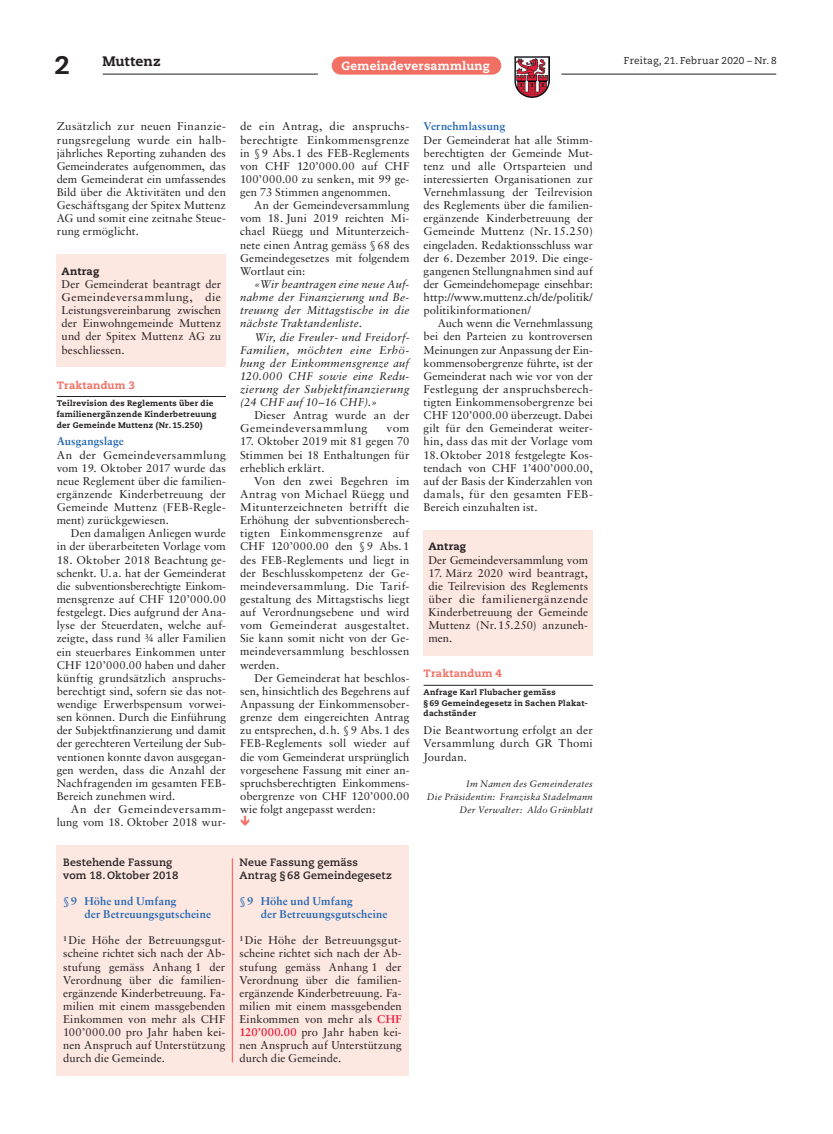
<style>
.page{position:relative;width:833px;height:1134px;background:#fff}
.page>*{position:absolute;margin:0;border:0;box-sizing:border-box;transform-origin:0 0}
.t1{font:800 25.25px "Caecilia";color:#231f20}
.t2{font:800 13.75px "Caecilia";letter-spacing:.01em;color:#231f20}
.t3{font:800 11.88px "Caecilia";letter-spacing:.02em;color:#fff}
.t4{font:11.25px/13.1px "Sabon";letter-spacing:.01em;color:#231f20;text-align:justify}
.t5{font:italic 11.25px/13.1px "Sabon";letter-spacing:.02em;color:#231f20;text-align:justify}
.t6{font:700 11.25px/13.1px "Sabon";letter-spacing:.01em;color:#2064b1}
.t7{font:11.25px/13.1px "Sabon";letter-spacing:.03em;color:#231f20;text-align:right;scale:1.05 1}
.t8{font:11.25px/13.1px "Sabon";letter-spacing:.03em;color:#231f20}
.t9{font:11.25px "Sabon";letter-spacing:.01em;color:#231f20;scale:1.05 1}
.t10{font:700 10.62px/13.1px "Caecilia";letter-spacing:.01em;color:#231f20}
.t11{font:800 10.62px "Caecilia";letter-spacing:.02em;color:#f26f64}
.t12{font:800 10.62px "Caecilia";letter-spacing:.025em;color:#231f20}
.t13{font:10px "Caecilia";letter-spacing:.015em;color:#231f20}
.t14{font:italic 9.38px/13.1px "Sabon";letter-spacing:.03em;color:#231f20;text-align:right}
.t15{font:800 8.12px/10.6px "Caecilia";letter-spacing:.03em;color:#231f20}
.s1{font-weight:700;color:#ed1a3a}
</style>
<div class="page">
<div style="left:56px;top:844px;width:353px;height:231px;background:#fde7e1"></div>
<div style="left:57px;top:254px;width:169px;height:113px;background:#fde7e1"></div>
<div style="left:423px;top:529px;width:170px;height:126px;background:#fde7e1"></div>
<hr style="left:57px;top:396px;width:169px;height:1px;background:#231f20">
<hr style="left:423px;top:685px;width:170px;height:1px;background:#231f20">
<hr style="left:232px;top:858px;width:1px;height:204px;background:#f26f64">
<div style="left:332px;top:57px;width:169px;height:17px;background:#f26f64;border-radius:9px"></div>
<div style="left:332px;top:57px;width:169px;height:17px;border:1px solid #f26f64;border-radius:9px"></div>
<hr style="left:103px;top:74px;width:215px;height:1px;background:#231f20">
<hr style="left:561px;top:74px;width:215px;height:1px;background:#231f20">
<img style="left:514px;top:57px;width:35px;height:41px">
<p class="t2" style="left:102px;top:53px;width:60px">Muttenz</p>
<p class="t13" style="left:624px;top:54px;width:154px">Freitag, 21. Februar 2020 – Nr. 8</p>
<h1 class="t1" style="left:55px;top:50px;width:16px">2</h1>
<p class="t3" style="left:341px;top:58px;width:150px">Gemeindeversammlung</p>
<p class="t4" style="left:57px;top:120px;width:171px">Zusätzlich zur neuen Finanzie&shy;rungsregelung wurde ein halb&shy;jährliches Reporting zuhanden des Gemeinderates aufgenommen, das dem Gemeinderat ein umfassendes Bild über die Aktivitäten und den Geschäftsgang der Spitex Muttenz AG und somit eine zeitnahe Steue&shy;rung ermöglicht.</p>
<p class="t12" style="left:61px;top:264px;width:39px">Antrag</p>
<p class="t4" style="left:61px;top:277px;width:161px">Der Gemeinderat beantragt der Gemeindeversammlung, die Leistungsvereinbarung zwischen der Einwohngemeinde Muttenz und der Spitex Muttenz AG zu beschliessen.</p>
<p class="t11" style="left:57px;top:378px;width:80px">Traktandum 3</p>
<p class="t15" style="left:57px;top:398px;width:161px">Teilrevision des Reglements über die familienergänzende Kinderbetreuung der Gemeinde Muttenz (Nr. 15.250)</p>
<p class="t6" style="left:57px;top:435px;width:69px">Ausgangslage</p>
<p class="t4" style="left:57px;top:448px;width:171px">An der Gemeindeversammlung vom 19. Oktober 2017 wurde das neue Reglement über die familien&shy;ergänzende Kinderbetreuung der Gemeinde Muttenz (FEB-Regle&shy;ment) zurückgewiesen.</p>
<p class="t4" style="left:57px;top:527px;width:171px;text-align:right">Den damaligen Anliegen wurde<br>in der überarbeiteten Vorlage vom</p>
<p class="t4" style="left:57px;top:553px;width:171px">18. Oktober 2018 Beachtung ge&shy;schenkt. U. a. hat der Gemeinderat die subventionsberechtigte Einkom&shy;mensgrenze auf CHF 120’000.00 festgelegt. Dies aufgrund der Ana&shy;lyse der Steuerdaten, welche auf&shy;zeigte, dass rund ¾ aller Familien ein steuerbares Einkommen unter CHF 120’000.00 haben und daher künftig grundsätzlich anspruchs&shy;berechtigt sind, sofern sie das not&shy;wendige Erwerbspensum vorwei&shy;sen können. Durch die Einführung der Subjektfinanzierung und damit der gerechteren Verteilung der Sub&shy;ventionen konnte davon ausgegan&shy;gen werden, dass die Anzahl der Nachfragenden im gesamten FEB-Bereich zunehmen wird.</p>
<p class="t7" style="left:57px;top:802px;width:163px">An der Gemeindeversamm&shy;lung vom 18. Oktober 2018 wur-</p>
<p class="t10" style="left:63px;top:855px;width:117px">Bestehende Fassung vom 18.Oktober 2018</p>
<p class="t6" style="left:84px;top:894px;width:128px;text-indent:-21px">§9 Höhe und Umfang<br>der Betreuungsgutscheine</p>
<p class="t4" style="left:63px;top:934px;width:164px"><sup>1</sup> Die Höhe der Betreuungsgut&shy;scheine richtet sich nach der Ab&shy;stufung gemäss Anhang 1 der Verordnung über die familien&shy;ergänzende Kinderbetreuung. Fa&shy;milien mit einem massgebenden Einkommen von mehr als CHF 100’000.00 pro Jahr haben kei&shy;nen Anspruch auf Unterstützung durch die Gemeinde.</p>
<p class="t4" style="left:240px;top:120px;width:171px">de ein Antrag, die anspruchs&shy;berechtigte Einkommensgrenze in §9 Abs.1 des FEB-Reglements von CHF 120’000.00 auf CHF 100’000.00 zu senken, mit 99 ge&shy;gen 73 Stimmen angenommen.</p>
<p class="t4" style="left:240px;top:199px;width:171px;text-indent:14px">An der Gemeindeversammlung vom 18. Juni 2019 reichten Mi&shy;chael Rüegg und Mitunterzeich&shy;nete einen Antrag gemäss §68 des Gemeindegesetzes mit folgendem Wortlaut ein:</p>
<p class="t5" style="left:240px;top:277px;width:171px;text-indent:14px">«Wir beantragen eine neue Auf&shy;nahme der Finanzierung und Be&shy;treuung der Mittagstische in die nächste Traktandenliste.</p>
<p class="t5" style="left:240px;top:330px;width:171px;text-indent:14px">Wir, die Freuler- und Freidorf-Familien, möchten eine Erhö&shy;hung der Einkommensgrenze auf 120.000 CHF sowie eine Redu&shy;zierung der Subjektfinanzierung (24 CHF auf 10–16 CHF).»</p>
<p class="t8" style="left:240px;top:409px;width:171px;text-indent:14px">Dieser Antrag wurde an der<br>Gemeindeversammlung</p>
<p class="t9" style="left:386px;top:422px;width:23px">vom</p>
<p class="t4" style="left:240px;top:435px;width:171px">17. Oktober 2019 mit 81 gegen 70<br>Stimmen bei 18 Enthaltungen für erheblich erklärt.</p>
<p class="t4" style="left:240px;top:474px;width:171px;text-indent:14px">Von den zwei Begehren im Antrag von Michael Rüegg und Mitunterzeichneten betrifft die Erhöhung der subventionsberech&shy;tigten Einkommensgrenze auf CHF 120’000.00 den §9 Abs.1 des FEB-Reglements und liegt in der Beschlusskompetenz der Ge&shy;meindeversammlung. Die Tarif&shy;gestaltung des Mittagstischs liegt auf Verordnungsebene und wird vom Gemeinderat ausgestaltet.<br>Sie kann somit nicht von der Ge&shy;meindeversammlung beschlossen werden.</p>
<p class="t4" style="left:240px;top:671px;width:171px;text-indent:14px">Der Gemeinderat hat beschlos&shy;sen, hinsichtlich des Begehrens auf Anpassung der Einkommensober&shy;grenze dem eingereichten Antrag zu entsprechen, d.h. §9 Abs.1 des FEB-Reglements soll wieder auf die vom Gemeinderat ursprünglich vorgesehene Fassung mit einer an&shy;spruchsberechtigten Einkommens&shy;obergrenze von CHF 120’000.00 wie folgt angepasst werden:</p>
<p class="t6" style="left:423px;top:120px;width:83px">Vernehmlassung</p>
<p class="t4" style="left:423px;top:133px;width:171px">Der Gemeinderat hat alle Stimm&shy;berechtigten der Gemeinde Mut&shy;tenz und alle Ortsparteien und interessierten Organisationen zur Vernehmlassung der Teilrevision des Reglements über die familien&shy;ergänzende Kinderbetreuung der Gemeinde Muttenz (Nr. 15.250) eingeladen. Redaktionsschluss war der 6. Dezember 2019. Die einge&shy;gangenen Stellungnahmen sind auf der Gemeindehomepage einsehbar: http://www.muttenz.ch/de/politik/ politikinformationen/</p>
<p class="t4" style="left:423px;top:317px;width:171px;text-indent:14px">Auch wenn die Vernehmlassung bei den Parteien zu kontroversen Meinungen zur Anpassung der Ein&shy;kommensobergrenze führte, ist der Gemeinderat nach wie vor von der Festlegung der anspruchsberech&shy;tigten Einkommensobergrenze bei CHF 120’000.00 überzeugt. Dabei gilt für den Gemeinderat weiter&shy;hin, dass das mit der Vorlage vom 18.Oktober 2018 festgelegte Kos&shy;tendach von CHF 1’400’000.00, auf der Basis der Kinderzahlen von damals, für den gesamten FEB-Bereich einzuhalten ist.</p>
<p class="t12" style="left:428px;top:540px;width:39px">Antrag</p>
<p class="t4" style="left:428px;top:553px;width:161px">Der Gemeindeversammlung vom</p>
<p class="t4" style="left:428px;top:566px;width:161px">17. März 2020 wird beantragt, die Teilrevision des Reglements über die familienergänzende Kinderbetreuung der Gemeinde Muttenz (Nr.15.250) anzuneh&shy;men.</p>
<p class="t11" style="left:423px;top:667px;width:80px">Traktandum 4</p>
<p class="t15" style="left:423px;top:687px;width:166px">Anfrage Karl Flubacher gemäss<br>§ 69 Gemeindegesetz in Sachen Plakat‑ dachständer</p>
<p class="t4" style="left:423px;top:724px;width:171px">Die Beantwortung erfolgt an der Versammlung durch GR Thomi Jourdan.</p>
<p class="t14" style="left:427px;top:777px;width:167px">Im Namen des Gemeinderates<br>Die Präsidentin: Franziska Stadelmann<br>Der Verwalter: Aldo Grünblatt</p>
<p class="t10" style="left:239px;top:855px;width:154px">Neue Fassung gemäss<br>Antrag §68 Gemeindegesetz</p>
<p class="t6" style="left:261px;top:894px;width:128px;text-indent:-21px">§9 Höhe und Umfang<br>der Betreuungsgutscheine</p>
<p class="t4" style="left:239px;top:934px;width:164px"><sup>1</sup> Die Höhe der Betreuungsgut&shy;scheine richtet sich nach der Ab&shy;stufung gemäss Anhang 1 der Verordnung über die familien&shy;ergänzende Kinderbetreuung. Fa&shy;milien mit einem massgebenden Einkommen von mehr als <span class="s1">CHF 120’000.00</span> pro Jahr haben kei&shy;nen Anspruch auf Unterstützung durch die Gemeinde.</p>
</div>
